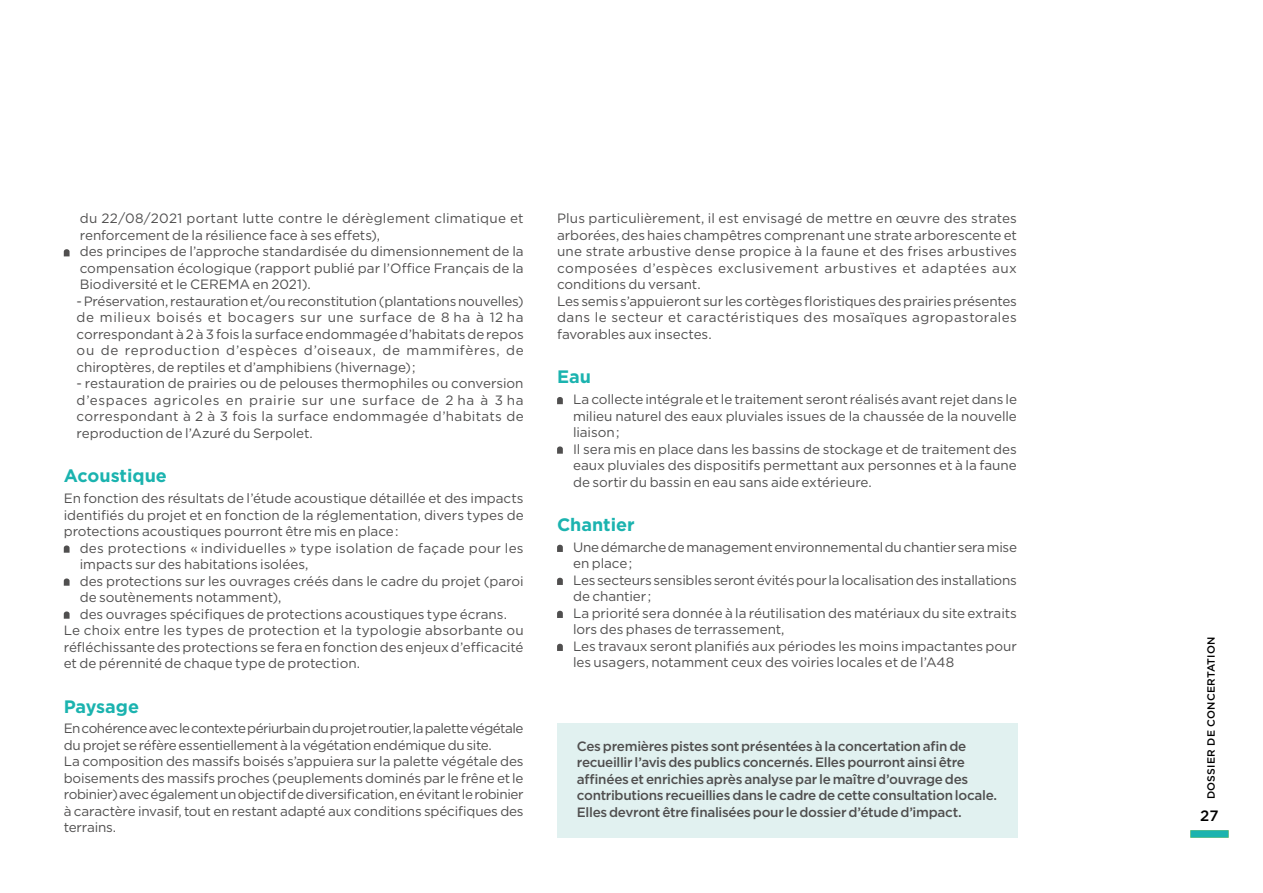
<style>
.page{position:relative;width:1263px;height:893px;background:#fff}
.page>*{position:absolute;margin:0;border:0;box-sizing:border-box;transform-origin:0 0}
.t1{font:700 18px "Gotham";color:#1bb3af}
.t2{font:500 15px "Gotham";color:#000}
.t3{font:13.5px/16.5px "Gotham";letter-spacing:-.005em;color:#504f4f}
.t4{font:500 13.5px/16.5px "Gotham";letter-spacing:-.025em;color:#504f4f}
.t5{font:13.5px "Gotham";letter-spacing:.015em;color:#504f4f}
.t6{font:500 10.5px "Gotham";letter-spacing:.02em;color:#000}
</style>
<div class="page">
<div style="left:1190px;top:830px;width:38px;height:8px;background:#1bb3af"></div>
<svg style="left:64px;top:249px;width:6px;height:7px"></svg>
<svg style="left:64px;top:545px;width:6px;height:8px"></svg>
<svg style="left:64px;top:578px;width:6px;height:8px"></svg>
<svg style="left:64px;top:611px;width:6px;height:8px"></svg>
<svg style="left:557px;top:397px;width:6px;height:7px"></svg>
<svg style="left:557px;top:446px;width:6px;height:8px"></svg>
<svg style="left:557px;top:545px;width:6px;height:7px"></svg>
<svg style="left:557px;top:578px;width:6px;height:7px"></svg>
<svg style="left:557px;top:611px;width:6px;height:7px"></svg>
<svg style="left:557px;top:644px;width:6px;height:7px"></svg>
<div style="left:557px;top:723px;width:460px;height:115px;background:#e1f1f0"></div>
<p class="t3" style="left:80px;top:210px;width:445px">du 22/08/2021 portant lutte contre le dérèglement climatique et renforcement de la résilience face à ses effets),<br>des principes de l’approche standardisée du dimensionnement de la compensation écologique (rapport publié par l’Office Français de la Biodiversité et le CEREMA en 2021).</p>
<p class="t3" style="left:77px;top:293px;width:449px;text-align:justify">- Préservation, restauration et/ou reconstitution (plantations nouvelles) de milieux boisés et bocagers sur une surface de 8 ha à 12 ha correspondant à 2 à 3 fois la surface endommagée d’habitats de repos ou de reproduction d’espèces d’oiseaux, de mammifères, de chiroptères, de reptiles et d’amphibiens (hivernage) ;</p>
<p class="t3" style="left:77px;top:375px;width:449px;text-align:justify">- restauration de prairies ou de pelouses thermophiles ou conversion d’espaces agricoles en prairie sur une surface de 2 ha à 3 ha correspondant à 2 à 3 fois la surface endommagée d’habitats de reproduction de l’Azuré du Serpolet.</p>
<h1 class="t1" style="left:64px;top:464px;width:105px">Acoustique</h1>
<p class="t3" style="left:64px;top:490px;width:461px;text-align:justify">En fonction des résultats de l’étude acoustique détaillée et des impacts identifiés du projet et en fonction de la réglementation, divers types de protections acoustiques pourront être mis en place :</p>
<p class="t5" style="left:80px;top:539px;width:445px">des protections « individuelles » type isolation de façade pour les</p>
<p class="t3" style="left:80px;top:556px;width:230px">impacts sur des habitations isolées,</p>
<p class="t3" style="left:80px;top:572px;width:445px">des protections sur les ouvrages créés dans le cadre du projet (paroi</p>
<p class="t3" style="left:80px;top:589px;width:203px">de soutènements notamment),</p>
<p class="t3" style="left:80px;top:605px;width:429px">des ouvrages spécifiques de protections acoustiques type écrans.</p>
<p class="t3" style="left:64px;top:622px;width:461px">Le choix entre les types de protection et la typologie absorbante ou</p>
<p class="t3" style="left:64px;top:638px;width:461px">réfléchissante des protections se fera en fonction des enjeux d’efficacité</p>
<p class="t3" style="left:64px;top:655px;width:298px">et de pérennité de chaque type de protection.</p>
<h1 class="t1" style="left:64px;top:694px;width:77px">Paysage</h1>
<p class="t3" style="left:64px;top:720px;width:461px">En cohérence avec le contexte périurbain du projet routier, la palette végétale du projet se réfère essentiellement à la végétation endémique du site.<br>La composition des massifs boisés s’appuiera sur la palette végétale des boisements des massifs proches (peuplements dominés par le frêne et le robinier) avec également un objectif de diversification, en évitant le robinier à caractère invasif, tout en restant adapté aux conditions spécifiques des terrains.</p>
<p class="t3" style="left:557px;top:210px;width:461px">Plus particulièrement, il est envisagé de mettre en œuvre des strates arborées, des haies champêtres comprenant une strate arborescente et une strate arbustive dense propice à la faune et des frises arbustives composées d’espèces exclusivement arbustives et adaptées aux conditions du versant.<br>Les semis s’appuieront sur les cortèges floristiques des prairies présentes dans le secteur et caractéristiques des mosaïques agropastorales favorables aux insectes.</p>
<h1 class="t1" style="left:557px;top:365px;width:35px">Eau</h1>
<p class="t3" style="left:573px;top:391px;width:445px">La collecte intégrale et le traitement seront réalisés avant rejet dans le milieu naturel des eaux pluviales issues de la chaussée de la nouvelle liaison ;<br>Il sera mis en place dans les bassins de stockage et de traitement des eaux pluviales des dispositifs permettant aux personnes et à la faune de sortir du bassin en eau sans aide extérieure.</p>
<h1 class="t1" style="left:557px;top:513px;width:79px">Chantier</h1>
<p class="t3" style="left:573px;top:539px;width:445px">Une démarche de management environnemental du chantier sera mise en place ;<br>Les secteurs sensibles seront évités pour la localisation des installations de chantier ;<br>La priorité sera donnée à la réutilisation des matériaux du site extraits lors des phases de terrassement,<br>Les travaux seront planifiés aux périodes les moins impactantes pour les usagers, notamment ceux des voiries locales et de l’A48</p>
<p class="t4" style="left:577px;top:737px;width:422px">Ces premières pistes sont présentées à la concertation afin de recueillir l’avis des publics concernés. Elles pourront ainsi être affinées et enrichies après analyse par le maître d’ouvrage des contributions recueillies dans le cadre de cette consultation locale.<br>Elles devront être finalisées pour le dossier d’étude d’impact.</p>
<p class="t6" style="left:1204px;top:799px;width:164px;rotate:-90deg">DOSSIER DE CONCERTATION</p>
<p class="t2" style="left:1200px;top:806px;width:20px">27</p>
</div>
